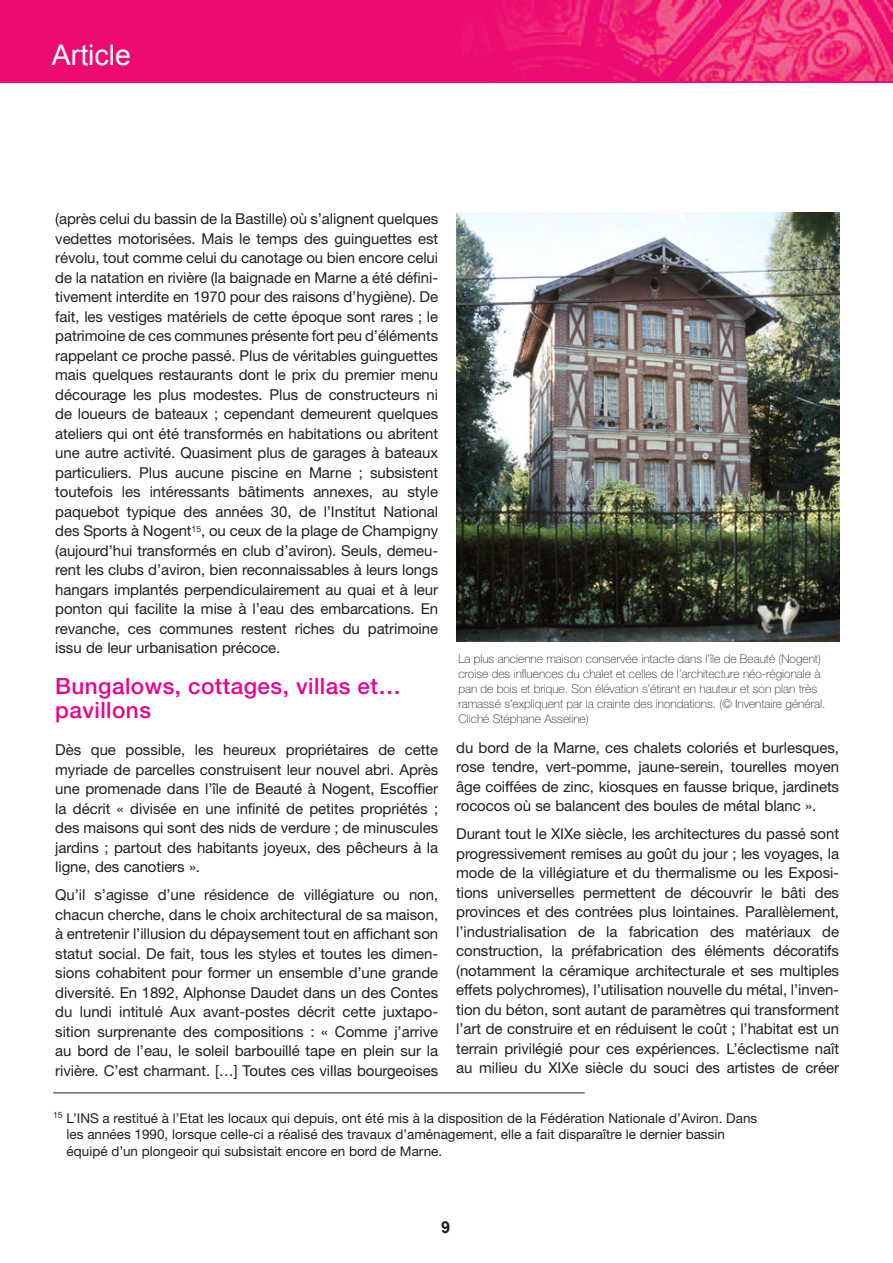
<style>
.page{position:relative;width:893px;height:1263px;background:#fff}
.page>*{position:absolute;margin:0;border:0;box-sizing:border-box;transform-origin:0 0}
.t1{font:28.5px "Arial";color:#fff}
.T1{font:500 22.5px/24px "Helvetica Neue";letter-spacing:.02em;color:#ed028c}
.t2{font:700 16.5px "Arial";color:#231f20}
.TEXTE{font:15px/19.5px "Helvetica Neue";letter-spacing:-.005em;color:#231f20;text-align:justify}
.t3{font:13.5px/16.5px "Helvetica Neue";color:#231f20}
.L2GENDES{font:100 12px/15px "Helvetica Neue";color:#231f20}
</style>
<div class="page">
<div style="left:0;top:0;width:893px;height:82px;background:#ec0b71"></div>
<img style="left:488px;top:0;width:404px;height:81px">
<img style="left:457px;top:213px;width:382px;height:428px">
<hr style="left:53px;top:1093px;width:532px;height:1px;background:#231f20">
<h1 class="t1" style="left:52px;top:37px;width:81px">Article</h1>
<p class="TEXTE" style="left:55px;top:209px;width:384px">(après celui du bassin de la Bastille) où s’alignent quelques vedettes motorisées. Mais le temps des guinguettes est révolu, tout comme celui du canotage ou bien encore celui de la natation en rivière (la baignade en Marne a été défini&shy;tivement interdite en 1970 pour des raisons d’hygiène). De fait, les vestiges matériels de cette époque sont rares ; le patrimoine de ces communes présente fort peu d’éléments rappelant ce proche passé. Plus de véritables guinguettes mais quelques restaurants dont le prix du premier menu décourage les plus modestes. Plus de constructeurs ni de loueurs de bateaux ; cependant demeurent quelques ateliers qui ont été transformés en habitations ou abritent une autre activité. Quasiment plus de garages à bateaux particuliers. Plus aucune piscine en Marne ; subsistent toutefois les intéressants bâtiments annexes, au style paquebot typique des années 30, de l’Institut National des Sports à Nogent<sup>15</sup>, ou ceux de la plage de Champigny (aujourd’hui transformés en club d’aviron). Seuls, demeu&shy;rent les clubs d’aviron, bien reconnaissables à leurs longs hangars implantés perpendiculairement au quai et à leur ponton qui facilite la mise à l’eau des embarcations. En revanche, ces communes restent riches du patrimoine issu de leur urbanisation précoce.</p>
<p class="T1" style="left:55px;top:674px;width:347px">Bungalows, cottages, villas et… pavillons</p>
<p class="TEXTE" style="left:55px;top:740px;width:384px">Dès que possible, les heureux propriétaires de cette myriade de parcelles construisent leur nouvel abri. Après une promenade dans l’île de Beauté à Nogent, Escoffier la décrit « divisée en une infinité de petites propriétés ; des maisons qui sont des nids de verdure ; de minuscules jardins ; partout des habitants joyeux, des pêcheurs à la ligne, des canotiers ».</p>
<p class="TEXTE" style="left:55px;top:885px;width:384px">Qu’il s’agisse d’une résidence de villégiature ou non, chacun cherche, dans le choix architectural de sa maison, à entretenir l’illusion du dépaysement tout en affichant son statut social. De fait, tous les styles et toutes les dimen&shy;sions cohabitent pour former un ensemble d’une grande diversité. En 1892, Alphonse Daudet dans un des Contes du lundi intitulé Aux avant-postes décrit cette juxtapo&shy;sition surprenante des compositions : « Comme j’arrive au bord de l’eau, le soleil barbouillé tape en plein sur la rivière. C’est charmant. […] Toutes ces villas bourgeoises</p>
<p class="L2GENDES" style="left:458px;top:651px;width:369px">La plus ancienne maison conservée intacte dans l’île de Beauté (Nogent) croise des influences du chalet et celles de l’architecture néo-régionale à pan de bois et brique. Son élévation s’étirant en hauteur et son plan très ramassé s’expliquent par la crainte des inondations. (© Inventaire général.<br>Cliché Stéphane Asseline)</p>
<p class="TEXTE" style="left:456px;top:737px;width:384px">du bord de la Marne, ces chalets coloriés et burlesques, rose tendre, vert-pomme, jaune-serein, tourelles moyen âge coiffées de zinc, kiosques en fausse brique, jardinets rococos où se balancent des boules de métal blanc ».</p>
<p class="TEXTE" style="left:456px;top:824px;width:384px">Durant tout le XIXe siècle, les architectures du passé sont progressivement remises au goût du jour ; les voyages, la mode de la villégiature et du thermalisme ou les Exposi&shy;tions universelles permettent de découvrir le bâti des provinces et des contrées plus lointaines. Parallèlement, l’industrialisation de la fabrication des matériaux de construction, la préfabrication des éléments décoratifs (notamment la céramique architecturale et ses multiples effets polychromes), l’utilisation nouvelle du métal, l’inven&shy;tion du béton, sont autant de paramètres qui transforment l’art de construire et en réduisent le coût ; l’habitat est un terrain privilégié pour ces expériences. L’éclectisme naît au milieu du XIXe siècle du souci des artistes de créer</p>
<p class="t3" style="left:67px;top:1109px;width:692px;text-indent:-13px"><sup>15</sup> L’INS a restitué à l’Etat les locaux qui depuis, ont été mis à la disposition de la Fédération Nationale d’Aviron. Dans les années 1990, lorsque celle-ci a réalisé des travaux d’aménagement, elle a fait disparaître le dernier bassin équipé d’un plongeoir qui subsistait encore en bord de Marne.</p>
<p class="t2" style="left:441px;top:1216px;width:11px">9</p>
</div>
